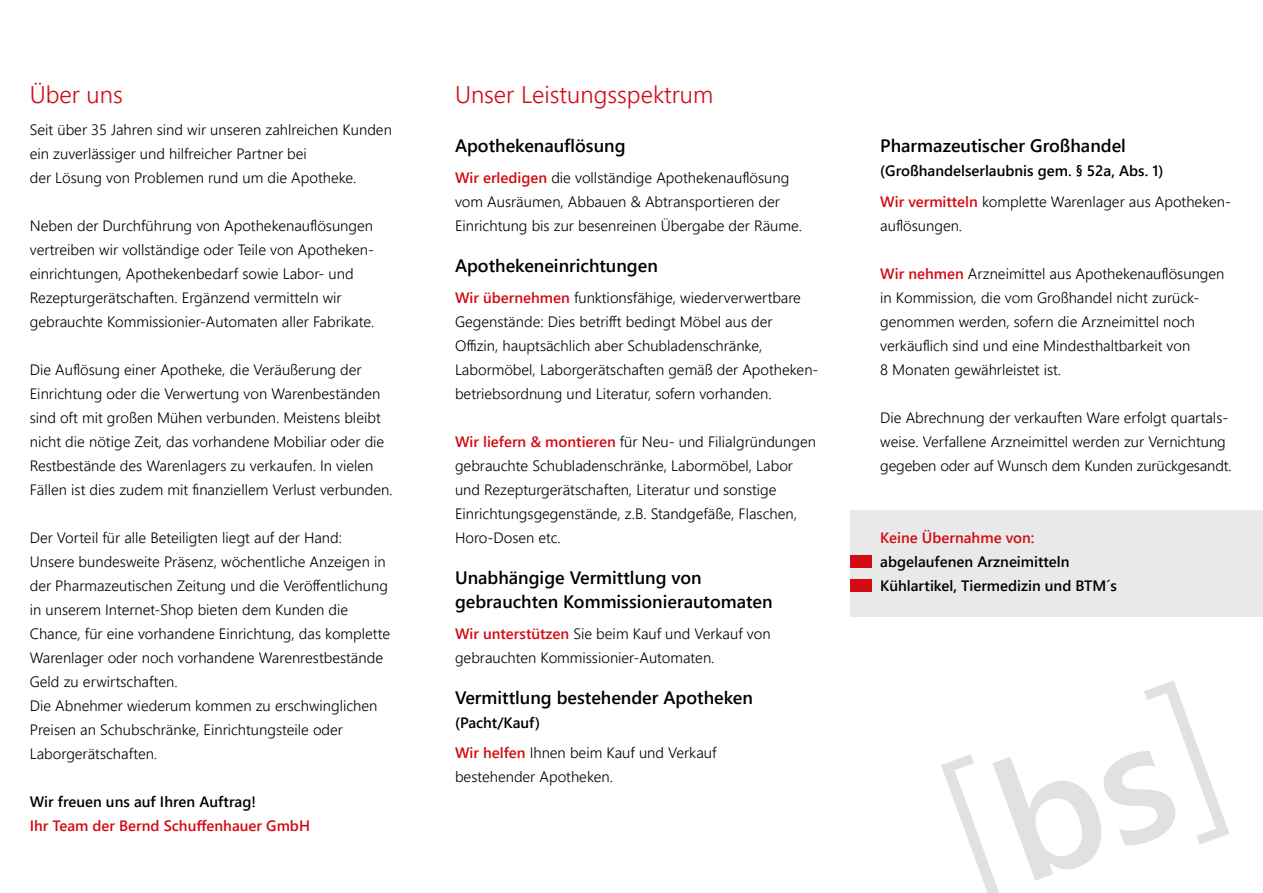
<style>
.page{position:relative;width:1263px;height:893px;background:#fff}
.page>*{position:absolute;margin:0;border:0;box-sizing:border-box;transform-origin:0 0}
.t1{font:300 24px "Segoe UI";color:#d20a11}
.t2{font:600 18px/24px "Segoe UI";color:#000}
.t3{font:300 15px/24px "Segoe UI";color:#000}
.t4{font:600 15px/30.8px "Segoe UI";color:#000}
.t5{font:600 15px "Segoe UI";color:#d20a11}
.s1{font-weight:600;color:#d20a11}
.s2{font-weight:600}
.s3{color:#d20a11}
.s4{font-weight:300}
</style>
<div class="page">
<div style="left:850px;top:510px;width:413px;height:106px;background:#e9e9e9"></div>
<div style="left:850px;top:555px;width:22px;height:13px;background:#d20a11"></div>
<div style="left:850px;top:579px;width:22px;height:13px;background:#d20a11"></div>
<svg style="left:941px;top:680px;width:288px;height:213px"></svg>
<h1 class="t1" style="left:30px;top:71px;width:94px">Über uns</h1>
<p class="t3" style="left:30px;top:116px;width:364px">Seit über 35 Jahren sind wir unseren zahlreichen Kunden ein zuverlässiger und hilfreicher Partner bei<br>der Lösung von Problemen rund um die Apotheke.</p>
<p class="t3" style="left:30px;top:212px;width:346px">Neben der Durchführung von Apothekenauflösungen vertreiben wir vollständige oder Teile von Apotheken&shy;einrichtungen, Apothekenbedarf sowie Labor- und Rezepturgerätschaften. Ergänzend vermitteln wir gebrauchte Kommissionier-Automaten aller Fabrikate.</p>
<p class="t3" style="left:30px;top:356px;width:364px">Die Auflösung einer Apotheke, die Veräußerung der Einrichtung oder die Verwertung von Warenbeständen sind oft mit großen Mühen verbunden. Meistens bleibt nicht die nötige Zeit, das vorhandene Mobiliar oder die Restbestände des Warenlagers zu verkaufen. In vielen Fällen ist dies zudem mit finanziellem Verlust verbunden.</p>
<p class="t3" style="left:30px;top:524px;width:362px">Der Vorteil für alle Beteiligten liegt auf der Hand:<br>Unsere bundesweite Präsenz, wöchentliche Anzeigen in der Pharmazeutischen Zeitung und die Veröffentlichung in unserem Internet-Shop bieten dem Kunden die Chance, für eine vorhandene Einrichtung, das komplette Warenlager oder noch vorhandene Warenrestbestände Geld zu erwirtschaften.<br>Die Abnehmer wiederum kommen zu erschwinglichen Preisen an Schubschränke, Einrichtungsteile oder Laborgerätschaften.</p>
<p class="t4" style="left:30px;top:785px;width:228px">Wir freuen uns auf Ihren Auftrag!</p>
<p class="t5" style="left:30px;top:812px;width:282px">Ihr Team der Bernd Schuffenhauer GmbH</p>
<h1 class="t1" style="left:455px;top:71px;width:260px">Unser Leistungsspektrum</h1>
<p class="t2" style="left:455px;top:132px;width:172px">Apothekenauflösung</p>
<p class="t3" style="left:455px;top:164px;width:349px"><span class="s1">Wir erledigen</span> die vollständige Apothekenauflösung vom Ausräumen, Abbauen &amp; Abtransportieren der<br>Einrichtung bis zur besenreinen Übergabe der Räume.</p>
<p class="t2" style="left:455px;top:252px;width:204px">Apothekeneinrichtungen</p>
<p class="t3" style="left:455px;top:284px;width:365px"><span class="s1">Wir übernehmen</span> funktionsfähige, wiederverwertbare Gegenstände: Dies betrifft bedingt Möbel aus der Offizin, hauptsächlich aber Schubladenschränke, Labormöbel, Laborgerätschaften gemäß der Apotheken&shy;betriebsordnung und Literatur, sofern vorhanden.</p>
<p class="t3" style="left:455px;top:428px;width:362px"><span class="s1">Wir liefern &amp; montieren</span> für Neu- und Filialgründungen gebrauchte Schubladenschränke, Labormöbel, Labor und Rezepturgerätschaften, Literatur und sonstige Einrichtungsgegenstände, z.B. Standgefäße, Flaschen, Horo-Dosen etc.</p>
<p class="t2" style="left:455px;top:564px;width:319px">Unabhängige Vermittlung von gebrauchten Kommissionierautomaten</p>
<p class="t3" style="left:455px;top:620px;width:317px"><span class="s1">Wir unterstützen</span> Sie beim Kauf und Verkauf von gebrauchten Kommissionier-Automaten.</p>
<p class="t2" style="left:455px;top:684px;width:299px">Vermittlung bestehender Apotheken</p>
<p class="t3" style="left:455px;top:705px;width:263px;line-height:30.8px"><span class="s2">(Pacht/Kauf)<br></span><span class="s1">Wir helfen</span> Ihnen beim Kauf und Verkauf</p>
<p class="t3" style="left:455px;top:763px;width:159px">bestehender Apotheken.</p>
<p class="t2" style="left:880px;top:132px;width:247px">Pharmazeutischer Großhandel</p>
<p class="t4" style="left:880px;top:154px;width:350px">(Großhandelserlaubnis gem. § 52a, Abs. 1)<br><span class="s3">Wir vermitteln</span> <span class="s4">komplette Warenlager aus Apotheken-</span></p>
<p class="t3" style="left:880px;top:212px;width:83px">auflösungen.</p>
<p class="t3" style="left:880px;top:260px;width:346px"><span class="s1">Wir nehmen</span> Arzneimittel aus Apothekenauflösungen in Kommission, die vom Großhandel nicht zurück&shy;genommen werden, sofern die Arzneimittel noch verkäuflich sind und eine Mindesthaltbarkeit von<br>8 Monaten gewährleistet ist.</p>
<p class="t3" style="left:880px;top:404px;width:353px">Die Abrechnung der verkauften Ware erfolgt quartals&shy;weise. Verfallene Arzneimittel werden zur Vernichtung gegeben oder auf Wunsch dem Kunden zurückgesandt.</p>
<p class="t5" style="left:880px;top:523px;width:156px">Keine Übernahme von:</p>
<p class="t4" style="left:880px;top:548px;width:238px;line-height:24px">abgelaufenen Arzneimitteln<br>Kühlartikel, Tiermedizin und BTM´s</p>
</div>
